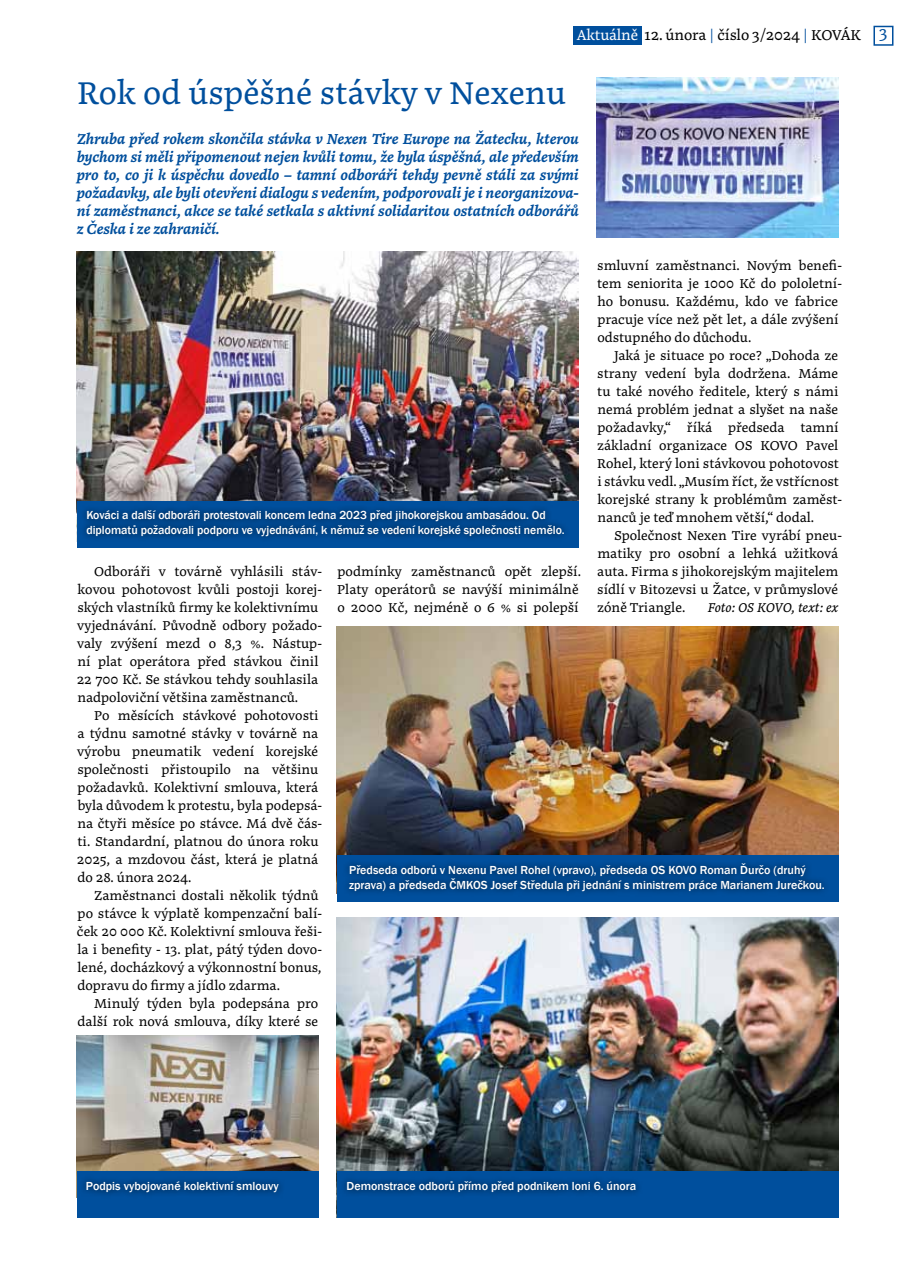
<style>
.page{position:relative;width:915px;height:1276px;background:#fff}
.page>*{position:absolute;margin:0;border:0;box-sizing:border-box;transform-origin:0 0}
.t1{font:33px "Noort";letter-spacing:-.005em;color:#004f9d}
.t2{font:italic 600 15px/18px "Noort";letter-spacing:-.01em;color:#004f9d;text-align:justify}
.t3{font:15px "Noort";letter-spacing:-.01em;color:#000}
.t4{font:13.5px/18px "Noort";color:#000}
.t5{font:italic 13.5px "Noort";color:#000}
.t6{font:500 12px/14.4px "Franklin Gothic";color:#fff}
.s1{color:#fff}
.s2{color:#004f9d}
.s3{font-size:16.5px;color:#004f9d}
</style>
<div class="page">
<div style="left:573px;top:26px;width:68px;height:19px;background:#004f9d"></div>
<div style="left:873px;top:26px;width:20px;height:20px;border:2px solid #004f9d"></div>
<img style="left:77px;top:252px;width:501px;height:249px">
<img style="left:596px;top:77px;width:241px;height:161px">
<img style="left:77px;top:1035px;width:242px;height:136px">
<div style="left:77px;top:501px;width:501px;height:46px;background:#004f9d"></div>
<div style="left:79px;top:503px;width:491px;height:39px;background:#000;opacity:.75"></div>
<img style="left:337px;top:626px;width:501px;height:228px">
<img style="left:337px;top:918px;width:501px;height:253px">
<div style="left:337px;top:854px;width:501px;height:47px;background:#004f9d"></div>
<div style="left:337px;top:1171px;width:501px;height:46px;background:#004f9d"></div>
<div style="left:77px;top:1171px;width:242px;height:46px;background:#004f9d"></div>
<div style="left:341px;top:856px;width:488px;height:41px;background:#000;opacity:.75"></div>
<div style="left:339px;top:1174px;width:303px;height:25px;background:#000;opacity:.75"></div>
<div style="left:79px;top:1174px;width:206px;height:25px;background:#000;opacity:.75"></div>
<p class="t3" style="left:576px;top:26px;width:312px"><span class="s1">Aktuálně</span> 12. února <span class="s2">|</span> číslo 3/2024 <span class="s2">|</span> KOVÁK <span class="s3">3</span></p>
<h1 class="t1" style="left:77px;top:73px;width:490px">Rok od úspěšné stávky v Nexenu</h1>
<p class="t2" style="left:77px;top:129px;width:503px">Zhruba před rokem skončila stávka v Nexen Tire Europe na Žatecku, kterou bychom si měli připomenout nejen kvůli tomu, že byla úspěšná, ale především pro to, co ji k úspěchu dovedlo – tamní odboráři tehdy pevně stáli za svými požadavky, ale byli otevřeni dialogu s vedením, podporovali je i neorganizova&shy;ní zaměstnanci, akce se také setkala s aktivní solidaritou ostatních odborářů z Česka i ze zahraničí.</p>
<p class="t4" style="left:597px;top:256px;width:246px">smluvní zaměstnanci. Novým benefi&shy;tem seniorita je 1000 Kč do pololetní&shy;ho bonusu. Každému, kdo ve fabrice pracuje více než pět let, a dále zvýšení odstupného do důchodu.</p>
<p class="t4" style="left:597px;top:346px;width:246px;text-indent:17px">Jaká je situace po roce? „Dohoda ze strany vedení byla dodržena. Máme tu také nového ředitele, který s námi nemá problém jednat a slyšet na naše požadavky,“ říká předseda tamní základní organizace OS KOVO Pavel Rohel, který loni stávkovou pohotovost i stávku vedl. „Musím říct, že vstřícnost korejské strany k problémům zaměst&shy;nanců je teď mnohem větší,“ dodal.</p>
<p class="t4" style="left:597px;top:526px;width:246px;text-indent:17px">Společnost Nexen Tire vyrábí pneu&shy;matiky pro osobní a lehká užitková auta. Firma s jihokorejským majitelem sídlí v Bitozevsi u Žatce, v průmyslové zóně Triangle.</p>
<p class="t6" style="left:86px;top:508px;width:480px">Kováci a další odboráři protestovali koncem ledna 2023 před jihokorejskou ambasádou. Od diplomatů požadovali podporu ve vyjednávání, k němuž se vedení korejské společnosti nemělo.</p>
<p class="t4" style="left:337px;top:562px;width:245px">podmínky zaměstnanců opět zlepší.<br>Platy operátorů se navýší minimálně o 2000 Kč, nejméně o 6 % si polepší</p>
<p class="t4" style="left:77px;top:562px;width:247px;text-indent:17px">Odboráři v továrně vyhlásili stáv&shy;kovou pohotovost kvůli postoji korej&shy;ských vlastníků firmy ke kolektivnímu vyjednávání. Původně odbory požado&shy;valy zvýšení mezd o 8,3 %. Nástup&shy;ní plat operátora před stávkou činil 22 700 Kč. Se stávkou tehdy souhlasila nadpoloviční většina zaměstnanců.</p>
<p class="t4" style="left:77px;top:706px;width:247px;text-indent:18px">Po měsících stávkové pohotovosti a týdnu samotné stávky v továrně na výrobu pneumatik vedení korejské společnosti přistoupilo na většinu požadavků. Kolektivní smlouva, která byla důvodem k protestu, byla podepsá&shy;na čtyři měsíce po stávce. Má dvě čás&shy;ti. Standardní, platnou do února roku 2025, a mzdovou část, která je platná do 28. února 2024.</p>
<p class="t4" style="left:77px;top:886px;width:247px;text-indent:17px">Zaměstnanci dostali několik týdnů po stávce k výplatě kompenzační balí&shy;ček 20 000 Kč. Kolektivní smlouva řeši&shy;la i benefity - 13. plat, pátý týden dovo&shy;lené, docházkový a výkonnostní bonus, dopravu do firmy a jídlo zdarma.</p>
<p class="t4" style="left:77px;top:994px;width:242px;text-align:right">Minulý týden byla podepsána pro další rok nová smlouva, díky které se</p>
<p class="t5" style="left:707px;top:599px;width:132px">Foto: OS KOVO, text: ex</p>
<p class="t6" style="left:349px;top:863px;width:477px">Předseda odborů v Nexenu Pavel Rohel (vpravo), předseda OS KOVO Roman Ďurčo (druhý zprava) a předseda ČMKOS Josef Středula při jednání s ministrem práce Marianem Jurečkou.</p>
<p class="t6" style="left:86px;top:1179px;width:194px">Podpis vybojované kolektivní smlouvy</p>
<p class="t6" style="left:346px;top:1179px;width:291px">Demonstrace odborů přímo před podnikem loni 6. února</p>
</div>
